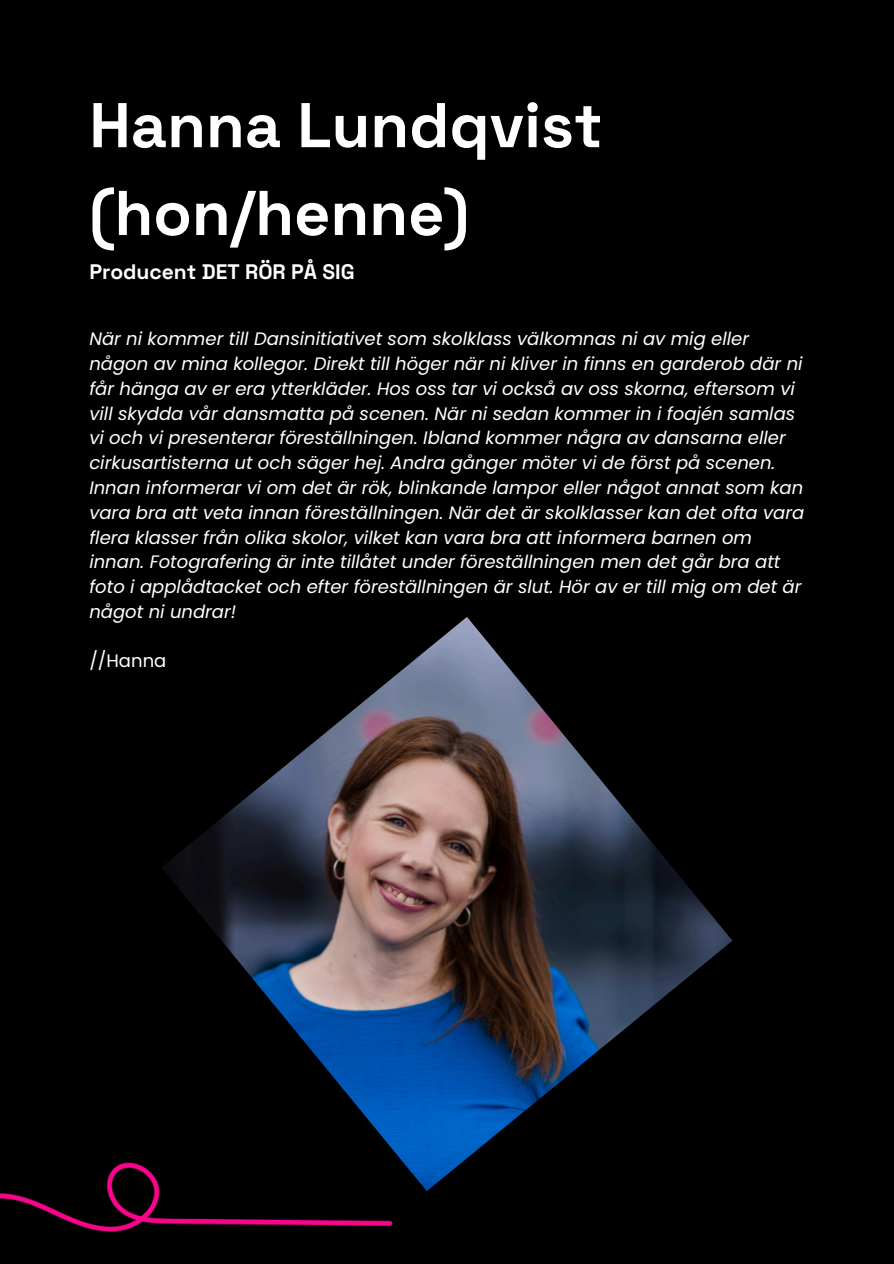
<style>
.page{position:relative;width:894px;height:1264px;background:#fff}
.page>*{position:absolute;margin:0;border:0;box-sizing:border-box;transform-origin:0 0}
.t1{font:700 63px/87.8px "Space Grotesk";color:#fff}
.t2{font:700 21px "Space Grotesk";color:#fff}
.t3{font:italic 18px/24.8px "Poppins";color:#fff}
.t4{font:18px "Poppins";color:#fff}
</style>
<div class="page">
<div style="left:0;top:0;width:893px;height:1263px;background:#000"></div>
<img style="left:162px;top:617px;width:570px;height:559px">
<img style="left:0;top:1106px;width:446px;height:126px">
<p class="t1" style="left:89px;top:81px;width:514px">Hanna Lundqvist (hon/henne)</p>
<p class="t2" style="left:89px;top:258px;width:267px">Producent DET RÖR PÅ SIG</p>
<p class="t3" style="left:89px;top:327px;width:716px">När ni kommer till Dansinitiativet som skolklass välkomnas ni av mig eller någon av mina kollegor. Direkt till höger när ni kliver in finns en garderob där ni får hänga av er era ytterkläder. Hos oss tar vi också av oss skorna, eftersom vi vill skydda vår dansmatta på scenen. När ni sedan kommer in i foajén samlas vi och vi presenterar föreställningen. Ibland kommer några av dansarna eller cirkusartisterna ut och säger hej. Andra gånger möter vi de först på scenen.<br>Innan informerar vi om det är rök, blinkande lampor eller något annat som kan vara bra att veta innan föreställningen. När det är skolklasser kan det ofta vara flera klasser från olika skolor, vilket kan vara bra att informera barnen om innan. Fotografering är inte tillåtet under föreställningen men det går bra att foto i applådtacket och efter föreställningen är slut. Hör av er till mig om det är något ni undrar!</p>
<p class="t4" style="left:89px;top:648px;width:78px">//Hanna</p>
</div>
